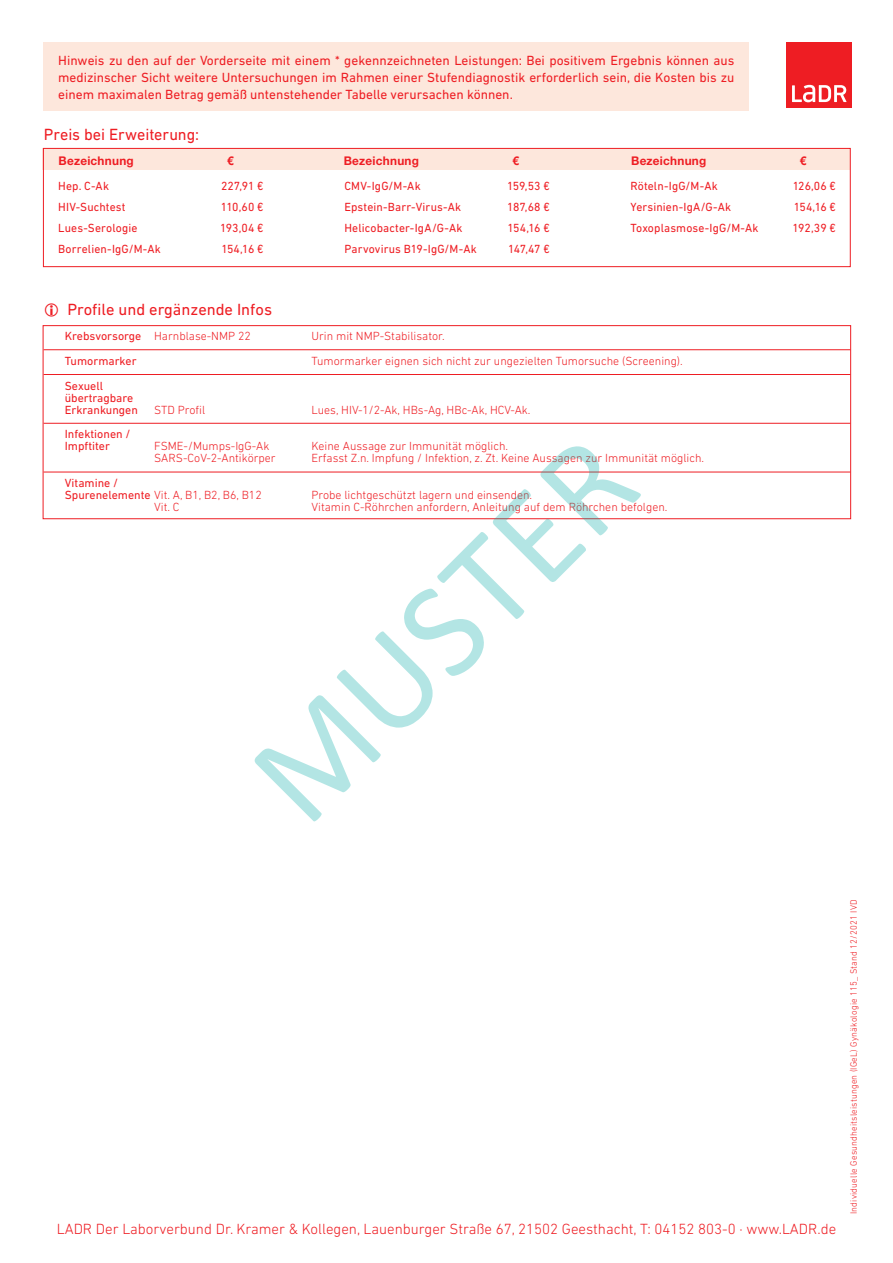
<style>
.page{position:relative;width:893px;height:1263px;background:#fff}
.page>*{position:absolute;margin:0;border:0;box-sizing:border-box;transform-origin:0 0}
.t1{font:138px "Calibri";color:rgb(0 171 166/.3)}
.Aufzählung{font:16.5px "DIN Next LT Pro";color:#ee1d23}
.Rückseite_Grundschri{font:300 15px "DIN Next LT Pro";color:#ee1d23}
.t2{font:13.5px/17px "DIN Next LT Pro";color:#ee1d23;text-align:justify}
.Rückseite_Grundschri-2{font:300 12px "DIN Next LT Pro";color:#ee1d23}
.Rückseite_Grundschri-3{font:12px/12px "DIN Next LT Pro";letter-spacing:.005em;color:#ee1d23}
.Rückseite_Grundschri-4{font:700 12px "Helvetica Neue LT Std";letter-spacing:.02em;color:#ee1d23}
.t3{font:300 9.3px "DIN Next LT Pro";letter-spacing:.02em;color:#ee1d23;scale:.96 1}
.s1{font-weight:400}
.s2{font-weight:300}
</style>
<div class="page">
<div style="left:43px;top:325px;width:808px;height:194px;border:1px solid #ee1d23"></div>
<div style="left:786px;top:43px;width:65px;height:65px;background:#ee1d23"></div>
<svg style="left:792px;top:85px;width:55px;height:17px"></svg>
<div style="left:43px;top:43px;width:705px;height:68px;background:#fde7dc"></div>
<div style="left:43px;top:148px;width:807px;height:22px;background:#fde7dc"></div>
<div style="left:43px;top:148px;width:807px;height:119px;border:1px solid #ee1d23"></div>
<hr style="left:44px;top:349px;width:806px;height:1px;background:#ee1d23">
<hr style="left:44px;top:374px;width:806px;height:1px;background:#ee1d23">
<hr style="left:44px;top:423px;width:806px;height:1px;background:#ee1d23">
<hr style="left:44px;top:472px;width:806px;height:1px;background:#ee1d23">
<p class="t2" style="left:58px;top:51px;width:678px">Hinweis zu den auf der Vorderseite mit einem * gekennzeichneten Leistungen: Bei positivem Ergebnis können aus medizinscher Sicht weitere Untersuchungen im Rahmen einer Stufendiagnostik erforderlich sein, die Kosten bis zu einem maximalen Betrag gemäß untenstehender Tabelle verursachen können.</p>
<p class="Aufzählung" style="left:44px;top:125px;width:157px">Preis bei Erweiterung:</p>
<p class="Rückseite_Grundschri-3" style="left:58px;top:180px;width:52px">Hep. C-Ak</p>
<p class="Rückseite_Grundschri-3" style="left:221px;top:180px;width:44px">227,91 €</p>
<p class="Rückseite_Grundschri-3" style="left:58px;top:201px;width:69px">HIV-Suchtest</p>
<p class="Rückseite_Grundschri-3" style="left:221px;top:201px;width:44px">110,60 €</p>
<p class="Rückseite_Grundschri-3" style="left:58px;top:222px;width:81px">Lues-Serologie</p>
<p class="Rückseite_Grundschri-3" style="left:220px;top:222px;width:45px">193,04 €</p>
<p class="Rückseite_Grundschri-3" style="left:58px;top:243px;width:104px">Borrelien-IgG/M-Ak</p>
<p class="Rückseite_Grundschri-3" style="left:221px;top:243px;width:44px">154,16 €</p>
<p class="Rückseite_Grundschri-4" style="left:59px;top:153px;width:77px">Bezeichnung</p>
<p class="Rückseite_Grundschri-4" style="left:227px;top:153px;width:8px">€</p>
<p class="Rückseite_Grundschri-4" style="left:344px;top:153px;width:77px">Bezeichnung</p>
<p class="Rückseite_Grundschri-4" style="left:512px;top:153px;width:8px">€</p>
<p class="Rückseite_Grundschri-4" style="left:631px;top:153px;width:77px">Bezeichnung</p>
<p class="Rückseite_Grundschri-4" style="left:800px;top:153px;width:8px">€</p>
<p class="Rückseite_Grundschri-3" style="left:344px;top:180px;width:78px">CMV-IgG/M-Ak</p>
<p class="Rückseite_Grundschri-3" style="left:507px;top:180px;width:44px">159,53 €</p>
<p class="Rückseite_Grundschri-3" style="left:344px;top:201px;width:118px">Epstein-Barr-Virus-Ak</p>
<p class="Rückseite_Grundschri-3" style="left:507px;top:201px;width:44px">187,68 €</p>
<p class="Rückseite_Grundschri-3" style="left:344px;top:222px;width:120px">Helicobacter-IgA/G-Ak</p>
<p class="Rückseite_Grundschri-3" style="left:508px;top:222px;width:44px">154,16 €</p>
<p class="Rückseite_Grundschri-3" style="left:344px;top:243px;width:134px">Parvovirus B19-IgG/M-Ak</p>
<p class="Rückseite_Grundschri-3" style="left:508px;top:243px;width:43px">147,47 €</p>
<p class="Rückseite_Grundschri-3" style="left:631px;top:180px;width:89px">Röteln-IgG/M-Ak</p>
<p class="Rückseite_Grundschri-3" style="left:793px;top:180px;width:45px">126,06 €</p>
<p class="Rückseite_Grundschri-3" style="left:631px;top:201px;width:102px">Yersinien-IgA/G-Ak</p>
<p class="Rückseite_Grundschri-3" style="left:794px;top:201px;width:44px">154,16 €</p>
<p class="Rückseite_Grundschri-3" style="left:631px;top:222px;width:129px">Toxoplasmose-IgG/M-Ak</p>
<p class="Rückseite_Grundschri-3" style="left:792px;top:222px;width:45px">192,39 €</p>
<p class="Aufzählung" style="left:68px;top:300px;width:206px">Profile und ergänzende Infos</p>
<p class="Rückseite_Grundschri-2" style="left:65px;top:329px;width:188px"><span class="s1">Krebsvorsorge</span> Harnblase-NMP 22</p>
<p class="Rückseite_Grundschri-2" style="left:311px;top:329px;width:135px">Urin mit NMP-Stabilisator.</p>
<p class="Rückseite_Grundschri-3" style="left:65px;top:355px;width:73px">Tumormarker</p>
<p class="Rückseite_Grundschri-2" style="left:311px;top:354px;width:373px">Tumormarker eignen sich nicht zur ungezielten Tumorsuche (Screening).</p>
<p class="Rückseite_Grundschri-3" style="left:65px;top:379px;width:75px">Sexuell übertragbare<br>Erkrankungen</p>
<p class="Rückseite_Grundschri-2" style="left:154px;top:403px;width:53px">STD Profil</p>
<p class="Rückseite_Grundschri-2" style="left:311px;top:403px;width:221px">Lues, HIV-1/2-Ak, HBs-Ag, HBc-Ak, HCV-Ak.</p>
<p class="Rückseite_Grundschri-3" style="left:65px;top:428px;width:67px">Infektionen /<br>Impftiter</p>
<h1 class="t1" style="left:206px;top:730px;width:481px;rotate:-45deg">MUSTER</h1>
<p class="Rückseite_Grundschri-2" style="left:154px;top:439px;width:117px">FSME-/Mumps-IgG-Ak</p>
<p class="Rückseite_Grundschri-2" style="left:311px;top:439px;width:198px">Keine Aussage zur Immunität möglich.</p>
<p class="Rückseite_Grundschri-2" style="left:154px;top:451px;width:123px">SARS-CoV-2-Antikörper</p>
<p class="Rückseite_Grundschri-2" style="left:311px;top:451px;width:394px">Erfasst Z.n. Impfung / Infektion, z. Zt. Keine Aussagen zur Immunität möglich.</p>
<p class="Rückseite_Grundschri-3" style="left:65px;top:477px;width:198px">Vitamine /<br>Spurenelemente <span class="s2">Vit. A, B1, B2, B6, B12</span></p>
<p class="Rückseite_Grundschri-2" style="left:311px;top:488px;width:222px">Probe lichtgeschützt lagern und einsenden.</p>
<p class="Rückseite_Grundschri-2" style="left:154px;top:500px;width:27px">Vit. C</p>
<p class="Rückseite_Grundschri-2" style="left:311px;top:500px;width:357px">Vitamin C-Röhrchen anfordern, Anleitung auf dem Röhrchen befolgen.</p>
<p class="Rückseite_Grundschri" style="left:57px;top:1221px;width:781px">LADR Der Laborverbund Dr. Kramer &amp; Kollegen, Lauenburger Straße 67, 21502 Geesthacht, T: 04152 803-0 · www.LADR.de</p>
<p class="t3" style="left:848px;top:1214px;width:329px;rotate:-90deg">Individuelle Gesundheitsleistungen (IGeL) Gynäkologie 115_ Stand 12/2021 IVD</p>
</div>
